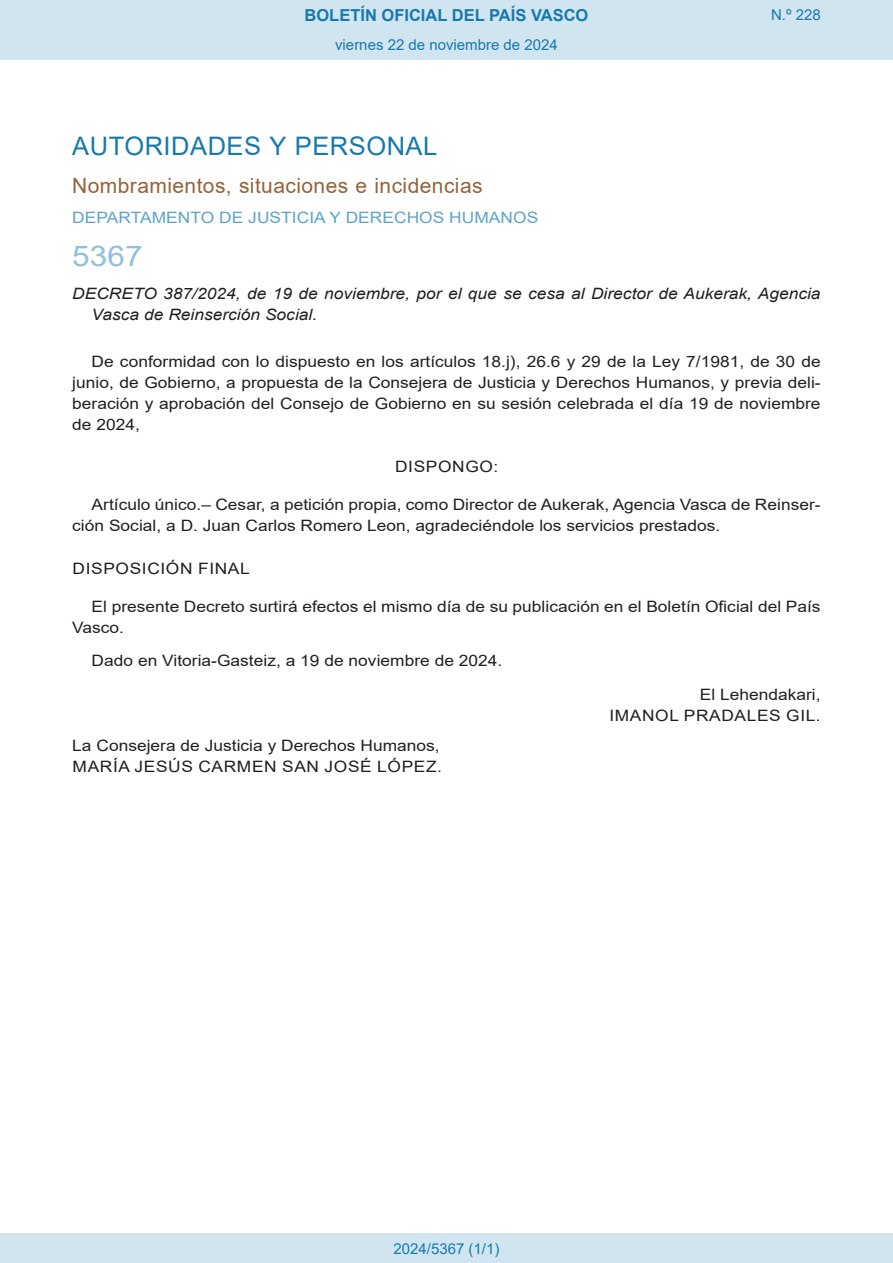
<style>
.page{position:relative;width:893px;height:1263px;background:#fff}
.page>*{position:absolute;margin:0;border:0;box-sizing:border-box;transform-origin:0 0}
.BOPVOrden{font:28.5px "Arial";color:#90c0db;scale:1.11 1}
.BOPVSeccion{font:25.5px "Arial";letter-spacing:.02em;color:#1879ad}
.BOPVSubseccion{font:21px "Arial";letter-spacing:.02em;color:#956338}
.t1{font:700 16.5px "Arial";color:#1879ad}
.BOPVDetalle{font:15.6px/21px "Arial";color:#231f20;scale:1.11 1}
.BOPVTitulo{font:italic 15.6px/21px "Arial";color:#231f20;scale:1.11 1}
.BOPVFirmaLugFec{font:15.6px "Arial";color:#231f20;scale:1.11 1}
.BOPVOrganismo{font:15.6px "Arial";letter-spacing:.005em;color:#5ea4ca;scale:1.11 1}
.BOPVFirmaPuesto{font:15.6px "Arial";color:#231f20;scale:1.11 1}
.BOPVFirmaNombre{font:15.6px "Arial";letter-spacing:.035em;color:#231f20;scale:1.11 1}
.BOPVNombreLehen2{font:15.6px "Arial";letter-spacing:.035em;color:#231f20;scale:1.11 1}
.BOPVDisposicion{font:15.6px "Arial";letter-spacing:.035em;color:#231f20;scale:1.11 1}
.BOPVPuestoLehen2{font:15.6px "Arial";color:#231f20;scale:1.11 1}
.BOPVClave{font:15.6px "Arial";letter-spacing:.035em;color:#231f20;scale:1.11 1}
.Paginacion_Centro{font:15px "Arial";color:#1879ad}
</style>
<div class="page">
<div style="left:0;top:0;width:893px;height:60px;background:#d0e5f0"></div>
<div style="left:0;top:1233px;width:893px;height:30px;background:#d0e5f0"></div>
<p class="t1" style="left:305px;top:3px;width:285px">BOLETÍN OFICIAL DEL PAÍS VASCO</p>
<p class="Paginacion_Centro" style="left:335px;top:35px;width:224px">viernes 22 de noviembre de 2024</p>
<p class="Paginacion_Centro" style="left:771px;top:5px;width:51px">N.º 228</p>
<p class="BOPVSeccion" style="left:72px;top:128px;width:366px">AUTORIDADES Y PERSONAL</p>
<p class="BOPVSubseccion" style="left:72px;top:171px;width:412px">Nombramientos, situaciones e incidencias</p>
<p class="BOPVOrganismo" style="left:72px;top:207px;width:421px">DEPARTAMENTO DE JUSTICIA Y DERECHOS HUMANOS</p>
<p class="BOPVOrden" style="left:72px;top:236px;width:65px">5367</p>
<p class="BOPVTitulo" style="left:92px;top:284px;width:658px;text-indent:-19px">DECRETO 387/2024, de 19 de noviembre, por el que se cesa al Director de Aukerak, Agencia<br>Vasca de Reinserción Social.</p>
<p class="BOPVDetalle" style="left:72px;top:351px;width:676px;text-align:justify;text-indent:19px">De conformidad con lo dispuesto en los artículos 18.j), 26.6 y 29 de la Ley 7/1981, de 30 de junio, de Gobierno, a propuesta de la Consejera de Justicia y Derechos Humanos, y previa deli&shy;beración y aprobación del Consejo de Gobierno en su sesión celebrada el día 19 de noviembre de 2024,</p>
<p class="BOPVClave" style="left:395px;top:456px;width:94px">DISPONGO:</p>
<p class="BOPVDetalle" style="left:72px;top:494px;width:676px;text-indent:19px">Artículo único.– Cesar, a petición propia, como Director de Aukerak, Agencia Vasca de Reinser&shy;ción Social, a D. Juan Carlos Romero Leon, agradeciéndole los servicios prestados.</p>
<p class="BOPVDisposicion" style="left:73px;top:557px;width:161px">DISPOSICIÓN FINAL</p>
<p class="BOPVDetalle" style="left:72px;top:595px;width:676px;text-indent:19px">El presente Decreto surtirá efectos el mismo día de su publicación en el Boletín Oficial del País<br>Vasco.</p>
<p class="BOPVFirmaLugFec" style="left:92px;top:650px;width:371px">Dado en Vitoria-Gasteiz, a 19 de noviembre de 2024.</p>
<p class="BOPVPuestoLehen2" style="left:700px;top:684px;width:110px">El Lehendakari,</p>
<p class="BOPVNombreLehen2" style="left:609px;top:705px;width:192px">IMANOL PRADALES GIL.</p>
<p class="BOPVFirmaPuesto" style="left:72px;top:734px;width:332px">La Consejera de Justicia y Derechos Humanos,</p>
<p class="BOPVFirmaNombre" style="left:73px;top:755px;width:334px">MARÍA JESÚS CARMEN SAN JOSÉ LÓPEZ.</p>
<p class="Paginacion_Centro" style="left:393px;top:1238px;width:107px">2024/5367 (1/1)</p>
</div>
